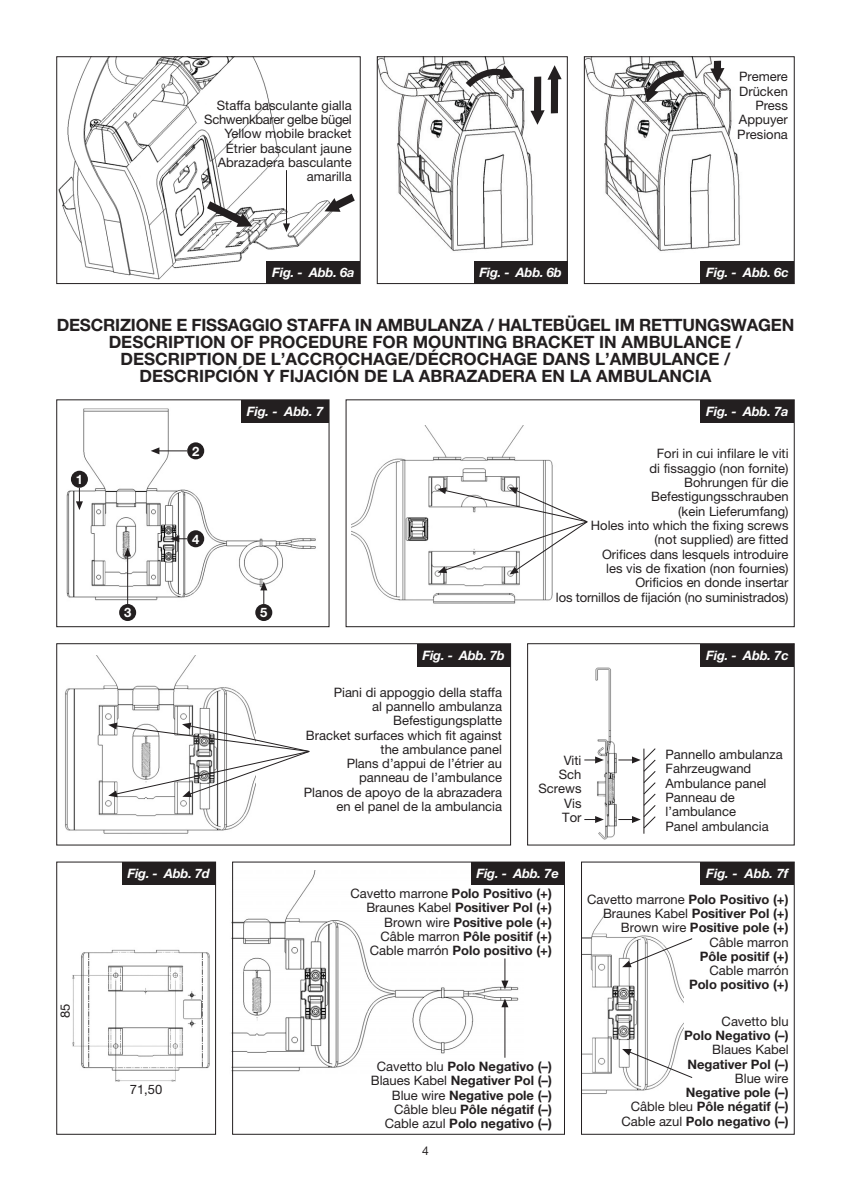
<style>
.page{position:relative;width:851px;height:1191px;background:#fff}
.page>*{position:absolute;margin:0;border:0;box-sizing:border-box;transform-origin:0 0}
.t1{font:700 17px/17px "Helvetica Neue";color:#231f20;text-align:center}
.t2{font:13px/14.4px "Helvetica Neue";color:#231f20;text-align:right}
.t3{font:700 13px/14.4px "Helvetica Neue";color:#231f20;text-align:right}
.t4{font:italic 700 13px "Helvetica Neue";letter-spacing:-.015em;color:#fff}
.t5{font:700 13px "Helvetica Neue";color:#fff}
.t6{font:12px "Helvetica Neue";color:#231f20}
.s1{font-weight:400}
.s2{font-weight:700}
</style>
<div class="page">
<div style="left:700px;top:862px;width:94px;height:22px;background:#231f20"></div>
<div style="left:417px;top:643px;width:93px;height:23px;background:#231f20"></div>
<div style="left:700px;top:643px;width:94px;height:23px;background:#231f20"></div>
<div style="left:700px;top:400px;width:94px;height:22px;background:#231f20"></div>
<div style="left:700px;top:261px;width:94px;height:22px;background:#231f20"></div>
<img style="left:66px;top:408px;width:256px;height:196px">
<img style="left:58px;top:58px;width:274px;height:222px">
<div style="left:56px;top:56px;width:305px;height:228px;border:1px solid #231f20"></div>
<hr style="left:286px;top:170px;width:1px;height:54px;background:#231f20">
<svg style="left:283px;top:223px;width:7px;height:9px"></svg>
<img style="left:379px;top:58px;width:157px;height:193px">
<div style="left:377px;top:56px;width:190px;height:228px;border:1px solid #231f20"></div>
<img style="left:585px;top:58px;width:155px;height:193px">
<div style="left:583px;top:56px;width:211px;height:228px;border:1px solid #231f20"></div>
<img style="left:595px;top:667px;width:22px;height:173px">
<img style="left:231px;top:870px;width:292px;height:202px">
<img style="left:583px;top:913px;width:100px;height:181px">
<div style="left:56px;top:399px;width:273px;height:228px;border:1px solid #231f20"></div>
<div style="left:71px;top:471px;width:17px;height:17px;background:#231f20;border-radius:50%"></div>
<svg style="left:76px;top:488px;width:7px;height:22px"></svg>
<div style="left:187px;top:442px;width:17px;height:17px;background:#231f20;border-radius:50%"></div>
<svg style="left:151px;top:447px;width:36px;height:7px"></svg>
<div style="left:187px;top:530px;width:17px;height:17px;background:#231f20;border-radius:50%"></div>
<svg style="left:170px;top:535px;width:17px;height:7px"></svg>
<div style="left:255px;top:604px;width:17px;height:17px;background:#231f20;border-radius:50%"></div>
<svg style="left:260px;top:581px;width:7px;height:23px"></svg>
<div style="left:119px;top:604px;width:17px;height:17px;background:#231f20;border-radius:50%"></div>
<hr style="left:127px;top:556px;width:1px;height:48px;background:#231f20">
<svg style="left:124px;top:547px;width:7px;height:9px"></svg>
<img style="left:351px;top:425px;width:202px;height:179px">
<div style="left:345px;top:399px;width:449px;height:228px;border:1px solid #231f20"></div>
<svg style="left:437px;top:487px;width:151px;height:87px"></svg>
<img style="left:65px;top:655px;width:189px;height:179px">
<div style="left:56px;top:643px;width:455px;height:202px;border:1px solid #231f20"></div>
<svg style="left:108px;top:722px;width:202px;height:75px"></svg>
<div style="left:527px;top:643px;width:267px;height:202px;border:1px solid #231f20"></div>
<svg style="left:584px;top:756px;width:19px;height:7px"></svg>
<svg style="left:584px;top:816px;width:19px;height:7px"></svg>
<hr style="left:643px;top:748px;width:1px;height:85px;background:#231f20">
<svg style="left:618px;top:748px;width:38px;height:81px"></svg>
<svg style="left:501px;top:958px;width:7px;height:31px"></svg>
<hr style="left:504px;top:1006px;width:1px;height:51px;background:#231f20">
<svg style="left:501px;top:998px;width:7px;height:9px"></svg>
<div style="left:581px;top:861px;width:213px;height:273px;border:1px solid #231f20"></div>
<svg style="left:622px;top:937px;width:71px;height:30px"></svg>
<svg style="left:622px;top:1049px;width:71px;height:29px"></svg>
<svg style="left:207px;top:201px;width:45px;height:26px"></svg>
<svg style="left:324px;top:194px;width:31px;height:18px"></svg>
<div style="left:534px;top:77px;width:7px;height:35px;background:#231f20"></div>
<svg style="left:530px;top:110px;width:14px;height:15px"></svg>
<div style="left:550px;top:78px;width:8px;height:35px;background:#231f20"></div>
<svg style="left:547px;top:65px;width:14px;height:15px"></svg>
<div style="left:713px;top:61px;width:8px;height:9px;background:#231f20"></div>
<svg style="left:710px;top:68px;width:14px;height:14px"></svg>
<div style="left:266px;top:261px;width:94px;height:22px;background:#231f20"></div>
<div style="left:473px;top:261px;width:94px;height:22px;background:#231f20"></div>
<div style="left:241px;top:400px;width:88px;height:22px;background:#231f20"></div>
<div style="left:232px;top:861px;width:333px;height:273px;border:1px solid #231f20"></div>
<div style="left:471px;top:862px;width:93px;height:22px;background:#231f20"></div>
<svg style="left:459px;top:63px;width:54px;height:31px"></svg>
<svg style="left:642px;top:68px;width:47px;height:34px"></svg>
<div style="left:122px;top:862px;width:93px;height:22px;background:#231f20"></div>
<img style="left:72px;top:949px;width:138px;height:133px">
<div style="left:56px;top:861px;width:160px;height:273px;border:1px solid #231f20"></div>
<p class="t2" style="left:204px;top:98px;width:149px">Staffa basculante gialla<br>Schwenkbarer gelbe bügel<br>Yellow mobile bracket<br>Étrier basculant jaune<br>Abrazadera basculante amarilla</p>
<p class="t2" style="left:737px;top:69px;width:52px">Premere<br>Drücken<br>Press<br>Appuyer<br>Presiona</p>
<p class="t4" style="left:706px;top:268px;width:84px">Fig. - Abb. 6c</p>
<p class="t1" style="left:57px;top:318px;width:739px">DESCRIZIONE E FISSAGGIO STAFFA IN AMBULANZA / HALTEBÜGEL IM RETTUNGSWAGEN DESCRIPTION OF PROCEDURE FOR MOUNTING BRACKET IN AMBULANCE / DESCRIPTION DE L’ACCROCHAGE/DÉCROCHAGE DANS L’AMBULANCE /<br>DESCRIPCIÓN Y FIJACIÓN DE LA ABRAZADERA EN LA AMBULANCIA</p>
<p class="t4" style="left:272px;top:268px;width:84px">Fig. - Abb. 6a</p>
<p class="t4" style="left:479px;top:268px;width:84px">Fig. - Abb. 6b</p>
<p class="t5" style="left:76px;top:475px;width:9px">1</p>
<p class="t2" style="left:58px;top:1018px;width:16px;rotate:-90deg">85</p>
<p class="t5" style="left:192px;top:446px;width:9px">2</p>
<p class="t5" style="left:192px;top:534px;width:9px">4</p>
<p class="t4" style="left:247px;top:406px;width:78px">Fig. - Abb. 7</p>
<p class="t5" style="left:124px;top:608px;width:9px">3</p>
<p class="t5" style="left:260px;top:608px;width:9px">5</p>
<p class="t4" style="left:422px;top:650px;width:84px">Fig. - Abb. 7b</p>
<p class="t2" style="left:304px;top:684px;width:200px">Piani di appoggio della staffa<br>al pannello ambulanza<br>Befestigungsplatte<br>Bracket surfaces which fit against the ambulance panel<br>Plans d’appui de l’étrier au panneau de l’ambulance<br>Planos de apoyo de la abrazadera en el panel de la ambulancia</p>
<p class="t4" style="left:706px;top:406px;width:84px">Fig. - Abb. 7a</p>
<p class="t2" style="left:556px;top:446px;width:234px">Fori in cui infilare le viti<br>di fissaggio (non fornite)<br>Bohrungen für die<br>Befestigungsschrauben<br>(kein Lieferumfang)<br>Holes into which the fixing screws<br>(not supplied) are fitted<br>Orifices dans lesquels introduire<br>les vis de fixation (non fournies)<br>Orificios en donde insertar<br>los tornillos de fijación (no suministrados)</p>
<p class="t4" style="left:706px;top:650px;width:84px">Fig. - Abb. 7c</p>
<p class="t2" style="left:538px;top:752px;width:45px">Viti<br>Sch<br>Screws<br>Vis<br>Tor</p>
<p class="t2" style="left:665px;top:747px;width:119px;text-align:left">Pannello ambulanza<br>Fahrzeugwand<br>Ambulance panel<br>Panneau de l’ambulance<br>Panel ambulancia</p>
<p class="t4" style="left:128px;top:869px;width:84px">Fig. - Abb. 7d</p>
<p class="t4" style="left:476px;top:869px;width:84px">Fig. - Abb. 7e</p>
<p class="t2" style="left:130px;top:1081px;width:34px">71,50</p>
<p class="t3" style="left:350px;top:887px;width:203px"><span class="s1">Cavetto marrone</span> Polo Positivo (+)<br><span class="s1">Braunes Kabel</span> Positiver Pol (+)<br><span class="s1">Brown wire</span> Positive pole (+)<br><span class="s1">Câble marron</span> Pôle positif (+)<br><span class="s1">Cable marrón</span> Polo positivo (+)</p>
<p class="t3" style="left:371px;top:1060px;width:183px"><span class="s1">Cavetto blu</span> Polo Negativo (–)<br><span class="s1">Blaues Kabel</span> Negativer Pol (–)<br><span class="s1">Blue wire</span> Negative pole (–)<br><span class="s1">Câble bleu</span> Pôle négatif (–)<br><span class="s1">Cable azul</span> Polo negativo (–)</p>
<p class="t6" style="left:422px;top:1143px;width:8px">4</p>
<p class="t4" style="left:706px;top:869px;width:84px">Fig. - Abb. 7f</p>
<p class="t2" style="left:587px;top:891px;width:203px">Cavetto marrone <span class="s2">Polo Positivo (+)<br></span>Braunes Kabel <span class="s2">Positiver Pol (+)<br></span>Brown wire <span class="s2">Positive pole (+)<br></span>Câble marron</p>
<p class="t3" style="left:699px;top:950px;width:90px">Pôle positif (+)</p>
<p class="t2" style="left:709px;top:963px;width:80px">Cable marrón</p>
<p class="t3" style="left:689px;top:978px;width:101px">Polo positivo (+)</p>
<p class="t2" style="left:721px;top:1013px;width:68px">Cavetto blu</p>
<p class="t3" style="left:684px;top:1029px;width:106px">Polo Negativo (–)</p>
<p class="t2" style="left:712px;top:1042px;width:78px">Blaues Kabel</p>
<p class="t3" style="left:687px;top:1057px;width:103px">Negativer Pol (–)</p>
<p class="t2" style="left:734px;top:1070px;width:55px">Blue wire</p>
<p class="t3" style="left:621px;top:1086px;width:169px">Negative pole (–)<br><span class="s1">Câble bleu</span> Pôle négatif (–)<br><span class="s1">Cable azul</span> Polo negativo (–)</p>
</div>
